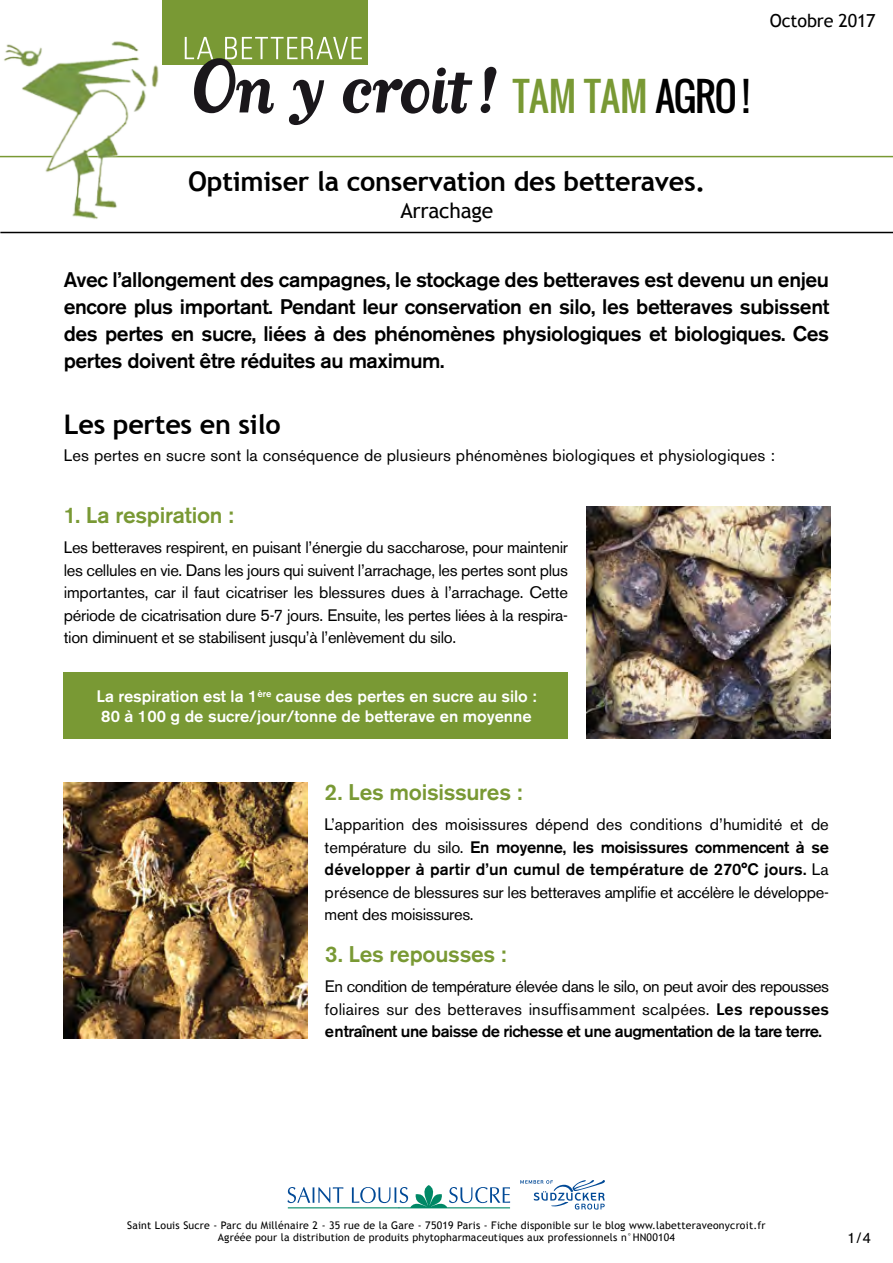
<style>
.page{position:relative;width:893px;height:1263px;background:#fff}
.page>*{position:absolute;margin:0;border:0;box-sizing:border-box;transform-origin:0 0}
.t1{font:38.4px "Oswald";letter-spacing:-.015em;color:#799934}
.t2{font:700 27px "Trebuchet MS";letter-spacing:-.01em;color:#000}
.t3{font:500 22.5px "Akzidenz Grotesk BE";letter-spacing:-.01em;color:#799934}
.t4{font:500 21px/27px "Akzidenz Grotesk BE";letter-spacing:-.02em;color:#000;text-align:justify}
.t5{font:21px "Trebuchet MS";letter-spacing:-.01em;color:#000}
.t6{font:18px "Trebuchet MS";letter-spacing:-.01em;color:#000}
.t7{font:16.5px/22.5px "Akzidenz Grotesk BE";letter-spacing:.01em;color:#000;text-align:justify}
.t8{font:500 16.5px/19.5px "Akzidenz Grotesk BE";color:#fff}
.t9{font:15px "Akzidenz Grotesk BE";color:#000}
.t10{font:10.5px/12px "Trebuchet MS";letter-spacing:.02em;color:#000;text-align:center}
.s1{color:#000}
.s2{font-weight:500}
</style>
<div class="page">
<img style="left:586px;top:507px;width:244px;height:232px">
<img style="left:64px;top:782px;width:244px;height:257px">
<div style="left:64px;top:672px;width:504px;height:67px;background:#799934"></div>
<svg style="left:520px;top:1180px;width:85px;height:29px"></svg>
<svg style="left:288px;top:1185px;width:222px;height:23px"></svg>
<hr style="left:77px;top:156px;width:816px;height:1px;background:#799934">
<div style="left:162px;top:0;width:206px;height:65px;background:#799934"></div>
<svg style="left:185px;top:37px;width:311px;height:88px"></svg>
<img style="left:0;top:41px;width:180px;height:193px">
<hr style="left:0;top:232px;width:893px;height:1px;background:#000">
<h1 class="t1" style="left:513px;top:67px;width:238px">TAM TAM <span class="s1">AGRO !</span></h1>
<p class="t6" style="left:770px;top:10px;width:107px">Octobre 2017</p>
<h2 class="t2" style="left:188px;top:165px;width:519px">Optimiser la conservation des betteraves.</h2>
<p class="t5" style="left:400px;top:198px;width:94px">Arrachage</p>
<p class="t4" style="left:64px;top:266px;width:767px">Avec l’allongement des campagnes, le stockage des betteraves est devenu un enjeu encore plus important. Pendant leur conservation en silo, les betteraves subissent des pertes en sucre, liées à des phénomènes physiologiques et biologiques. Ces pertes doivent être réduites au maximum.</p>
<h2 class="t2" style="left:64px;top:408px;width:218px">Les pertes en silo</h2>
<p class="t7" style="left:64px;top:444px;width:712px">Les pertes en sucre sont la conséquence de plusieurs phénomènes biologiques et physiologiques :</p>
<h3 class="t3" style="left:64px;top:502px;width:172px">1. La respiration :</h3>
<p class="t7" style="left:64px;top:536px;width:506px">Les betteraves respirent, en puisant l’énergie du saccharose, pour maintenir les cellules en vie. Dans les jours qui suivent l’arrachage, les pertes sont plus importantes, car il faut cicatriser les blessures dues à l’arrachage. Cette période de cicatrisation dure 5-7 jours. Ensuite, les pertes liées à la respira&shy;tion diminuent et se stabilisent jusqu’à l’enlèvement du silo.</p>
<p class="t8" style="left:97px;top:686px;width:441px">La respiration est la 1<sup>ère</sup> cause des pertes en sucre au silo :<br>80 à 100 g de sucre/jour/tonne de betterave en moyenne</p>
<h3 class="t3" style="left:325px;top:778px;width:199px">2. Les moisissures :</h3>
<p class="t7" style="left:325px;top:813px;width:506px">L’apparition des moisissures dépend des conditions d’humidité et de température du silo. <span class="s2">En moyenne, les moisissures commencent à se développer à partir d’un cumul de température de 270°C jours.</span> La présence de blessures sur les betteraves amplifie et accélère le développe&shy;ment des moisissures.</p>
<h3 class="t3" style="left:325px;top:941px;width:183px">3. Les repousses :</h3>
<p class="t7" style="left:325px;top:975px;width:506px">En condition de température élevée dans le silo, on peut avoir des repousses foliaires sur des betteraves insuffisamment scalpées. <span class="s2">Les repousses entraînent une baisse de richesse et une augmentation de la tare terre.</span></p>
<p class="t10" style="left:127px;top:1219px;width:640px">Saint Louis Sucre - Parc du Millénaire 2 - 35 rue de la Gare - 75019 Paris - Fiche disponible sur le blog www.labetteraveonycroit.fr<br>Agréée pour la distribution de produits phytopharmaceutiques aux professionnels n°HN00104</p>
<p class="t9" style="left:847px;top:1228px;width:25px">1/4</p>
</div>
